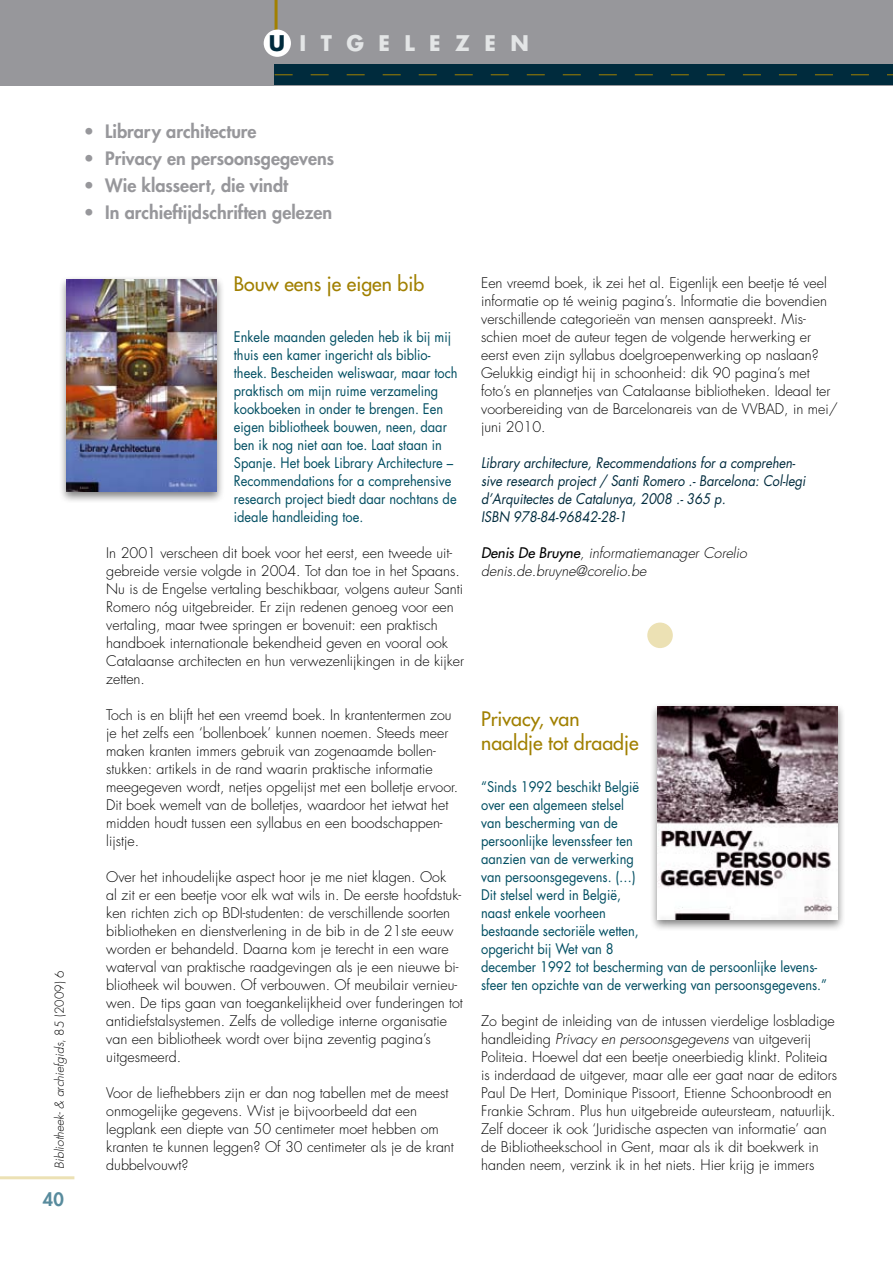
<style>
.page{position:relative;width:893px;height:1263px;background:#fff}
.page>*{position:absolute;margin:0;border:0;box-sizing:border-box;transform-origin:0 0}
.t1{font:700 21px "Futura";color:#e3e5e6}
.t2{font:19.5px/24px "Futura";color:#a18000}
.t3{font:800 18px "Futura";color:#97979b}
.t4{font:800 18px "Futura";color:#588b9d}
.t5{font:300 14.25px/18px "Futura";color:#000}
.t6{font:14.25px/18px "Futura";color:#004e62;scale:.9 1}
.t7{font:italic 14.25px/18px "Futura";color:#002b3d;scale:.9 1}
.t8{font:italic 300 14.25px/18px "Futura";color:#000}
.t9{font:italic 300 12px "Futura";color:#000}
.s1{color:#002b3d}
.s2{font-style:normal}
.s3{font-weight:400}
.s4{font-style:italic}
</style>
<div class="page">
<div style="left:0;top:0;width:893px;height:85px;background:#97979b"></div>
<hr style="left:275px;top:0;width:3px;height:54px;background:#a18000">
<div style="left:264px;top:30px;width:27px;height:27px;background:#fff;border-radius:50%"></div>
<div style="left:275px;top:64px;width:618px;height:21px;background:#002b3d"></div>
<svg style="left:275px;top:74px;width:618px;height:1px"></svg>
<hr style="left:0;top:1176px;width:74px;height:3px;background:#ece1b4">
<div style="left:647px;top:622px;width:26px;height:26px;background:#ece1b4;border-radius:50%"></div>
<div style="left:58px;top:275px;width:167px;height:229px;background:#000;opacity:.5"></div>
<img style="left:66px;top:279px;width:151px;height:213px">
<div style="left:649px;top:702px;width:197px;height:229px;background:#000;opacity:.5"></div>
<img style="left:658px;top:706px;width:180px;height:213px">
<h1 class="t1" style="left:269px;top:29px;width:262px"><span class="s1">U</span> I T G E L E Z E N</h1>
<p class="t3" style="left:84px;top:120px;width:174px">• Library architecture</p>
<p class="t3" style="left:84px;top:147px;width:252px">• Privacy en persoonsgegevens</p>
<p class="t3" style="left:84px;top:174px;width:206px">• Wie klasseert, die vindt</p>
<p class="t3" style="left:84px;top:201px;width:250px">• In archieftijdschriften gelezen</p>
<p class="t9" style="left:52px;top:1168px;width:200px;rotate:-90deg">Bibliotheek- &amp; archiefgids<span class="s2">, 85 (2009) 6</span></p>
<p class="t4" style="left:43px;top:1188px;width:22px">40</p>
<h2 class="t2" style="left:234px;top:272px;width:192px">Bouw eens je eigen bib</h2>
<p class="t6" style="left:234px;top:328px;width:250px">Enkele maanden geleden heb ik bij mij thuis een kamer ingericht als biblio&shy;theek. Bescheiden weliswaar, maar toch praktisch om mijn ruime verzameling kookboeken in onder te brengen. Een eigen bibliotheek bouwen, neen, daar ben ik nog niet aan toe. Laat staan in Spanje. Het boek Library Architecture – Recommendations for a comprehensive research project biedt daar nochtans de ideale handleiding toe.</p>
<p class="t5" style="left:106px;top:544px;width:359px">In 2001 verscheen dit boek voor het eerst, een tweede uit&shy;gebreide versie volgde in 2004. Tot dan toe in het Spaans.<br>Nu is de E ngelse vertaling beschikbaar, volgens auteur Santi Romero nóg uitgebreider. E r zijn redenen genoeg voor een vertaling, maar twee springen er bovenuit: een praktisch handboek internationale bekendheid geven en vooral ook Catalaanse architecten en hun verwezenlijkingen in de kijker zetten.</p>
<p class="t5" style="left:106px;top:706px;width:353px">Toch is en blijft het een vreemd boek. In krantentermen zou je het zelfs een ‘bollenboek’ kunnen noemen. Steeds meer maken kranten immers gebruik van zogenaamde bollen&shy;stukken: artikels in de rand waarin praktische informatie meegegeven wordt, netjes opgelijst met een bolletje ervoor.<br>Dit boek wemelt van de bolletjes, waardoor het ietwat het midden houdt tussen een syllabus en een boodschappen&shy;lijstje.</p>
<p class="t5" style="left:106px;top:868px;width:358px">Over het inhoudelijke aspect hoor je me niet klagen. Ook<br>al zit er een beetje voor elk wat wils in. De eerste hoofdstuk&shy;ken richten zich op BDI-studenten: de verschillende soorten bibliotheken en dienstverlening in de bib in de 21ste eeuw worden er behandeld. Daarna kom je terecht in een ware waterval van praktische raadgevingen als je een nieuwe bi&shy;bliotheek wil bouwen. Of verbouwen. Of meubilair vernieu&shy;wen. De tips gaan van toegankelijkheid over funderingen tot antidiefstalsystemen. Zelfs de volledige interne organisatie van een bibliotheek wordt over bijna zeventig pagina’s uitgesmeerd.</p>
<p class="t5" style="left:106px;top:1084px;width:349px">Voor de liefhebbers zijn er dan nog tabellen met de meest onmogelijke gegevens. Wist je bijvoorbeeld dat een legplank een diepte van 50 centimeter moet hebben om kranten te kunnen leggen? Of 30 centimeter als je de krant dubbelvouwt?</p>
<p class="t5" style="left:481px;top:274px;width:358px">Een vreemd boek, ik zei het al. E igenlijk een beetje té veel informatie op té weinig pagina’s. Informatie die bovendien verschillende categorieën van mensen aanspreekt. Mis&shy;schien moet de auteur tegen de volgende herwerking er eerst even zijn syllabus doelgroepenwerking op naslaan?<br>Gelukkig eindigt hij in schoonheid: dik 90 pagina’s met foto’s en plannetjes van Catalaanse bibliotheken. Ideaal ter voorbereiding van de Barcelonareis van de VVBAD, in mei/ juni 2010.</p>
<p class="t7" style="left:481px;top:454px;width:362px">Library architecture, Recommendations for a comprehen&shy;sive research project / Santi Romero .- Barcelona: Col-legi d’Arquitectes de Catalunya, 2008 .- 365 p.<br>ISBN 978-84-96842-28-1</p>
<p class="t8" style="left:481px;top:544px;width:267px"><span class="s3">Denis De Bruyne</span>, informatiemanager Corelio denis.de.bruyne@corelio.be</p>
<h2 class="t2" style="left:481px;top:707px;width:159px">Privacy, van naaldje tot draadje</h2>
<p class="t6" style="left:481px;top:778px;width:386px">“Sinds 1992 beschikt België<br>over een algemeen stelsel<br>van bescherming van de<br>persoonlijke levenssfeer ten<br>aanzien van de verwerking<br>van persoonsgegevens. (…)<br>Dit stelsel werd in België,<br>naast enkele voorheen<br>bestaande sectoriële wetten,<br>opgericht bij Wet van 8<br>december 1992 tot bescherming van de persoonlijke levens&shy;sfeer ten opzichte van de verwerking van persoonsgegevens.”</p>
<p class="t5" style="left:481px;top:1012px;width:357px">Zo begint de inleiding van de intussen vierdelige losbladige handleiding <span class="s4">Privacy en persoonsgegevens</span> van uitgeverij Politeia. Hoewel dat een beetje oneerbiedig klinkt. Politeia is inderdaad de uitgever, maar alle eer gaat naar de editors Paul De Hert, Dominique Pissoort, Etienne Schoonbroodt en Frankie Schram. Plus hun uitgebreide auteursteam, natuurlijk.<br>Zelf doceer ik ook ‘Juridische aspecten van informatie’ aan de Bibliotheekschool in Gent, maar als ik dit boekwerk in handen neem, verzink ik in het niets. Hier krijg je immers</p>
</div>
